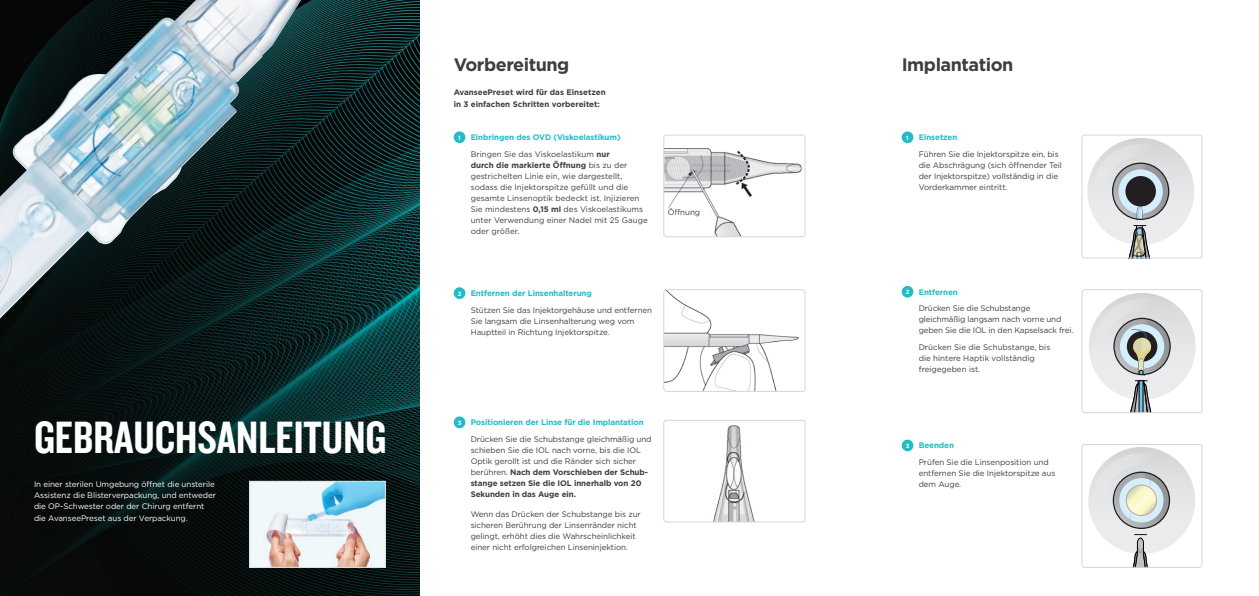
<style>
.page{position:relative;width:1259px;height:596px;background:#fff}
.page>*{position:absolute;margin:0;border:0;box-sizing:border-box;transform-origin:0 0}
.t1{font:47px "Knockout 49 Liteweight";color:#fff}
.t2{font:700 18px "Gotham";letter-spacing:-.025em;color:#3e3e3f}
.t3{font:8px/11px "Gotham";letter-spacing:-.01em;color:#3e3e3f}
.t4{font:8px/11px "Gotham";letter-spacing:-.01em;color:#fff}
.t5{font:700 8px "Gotham";letter-spacing:-.01em;color:#21bdc6}
.t6{font:700 8px/12px "Gotham";color:#3e3e3f}
.t7{font:700 6px "Gotham";color:#fff}
.s1{font-weight:700}
</style>
<div class="page">
<img style="left:0;top:0;width:420px;height:595px">
<img style="left:0;top:0;width:301px;height:318px">
<img style="left:251px;top:482px;width:133px;height:83px">
<div style="left:249px;top:480px;width:137px;height:87px;border:1px solid #d6e0e6"></div>
<div style="left:454px;top:131px;width:11px;height:12px;background:#21bdc6;border-radius:50%"></div>
<div style="left:454px;top:287px;width:11px;height:12px;background:#21bdc6;border-radius:50%"></div>
<div style="left:454px;top:416px;width:11px;height:12px;background:#21bdc6;border-radius:50%"></div>
<div style="left:901px;top:131px;width:12px;height:12px;background:#21bdc6;border-radius:50%"></div>
<div style="left:901px;top:286px;width:12px;height:11px;background:#21bdc6;border-radius:50%"></div>
<div style="left:901px;top:439px;width:12px;height:12px;background:#21bdc6;border-radius:50%"></div>
<div style="left:1088px;top:293px;width:107px;height:106px;background:linear-gradient(to bottom,#d5d6d8,#ededef);border-radius:53px"></div>
<svg style="left:1113px;top:317px;width:57px;height:58px"></svg>
<svg style="left:1114px;top:319px;width:55px;height:54px"></svg>
<div style="left:1120px;top:324px;width:44px;height:44px;background:#d4effb;border-radius:50%"></div>
<div style="left:1126px;top:331px;width:31px;height:30px;background:#231f20;border-radius:50%"></div>
<svg style="left:1093px;top:298px;width:61px;height:112px"></svg>
<div style="left:1081px;top:289px;width:121px;height:123px;border:1px solid #d5d6d8;border-radius:3px"></div>
<svg style="left:1088px;top:446px;width:107px;height:107px;background:#e3e4e5"></svg>
<svg style="left:1112px;top:471px;width:58px;height:57px"></svg>
<svg style="left:1114px;top:472px;width:54px;height:55px"></svg>
<div style="left:1119px;top:478px;width:44px;height:44px;background:#d4effb;border-radius:50%"></div>
<svg style="left:1128px;top:533px;width:24px;height:32px"></svg>
<svg style="left:1093px;top:452px;width:67px;height:67px"></svg>
<div style="left:1081px;top:444px;width:121px;height:123px;border:1px solid #d5d6d8;border-radius:3px"></div>
<img style="left:713px;top:425px;width:42px;height:95px">
<div style="left:663px;top:420px;width:142px;height:102px;border:1px solid #d5d6d8;border-radius:3px"></div>
<img style="left:665px;top:135px;width:140px;height:100px">
<div style="left:663px;top:135px;width:142px;height:102px;border:1px solid #d5d6d8;border-radius:3px"></div>
<img style="left:665px;top:291px;width:140px;height:100px">
<div style="left:663px;top:289px;width:142px;height:102px;border:1px solid #d5d6d8;border-radius:3px"></div>
<div style="left:1087px;top:138px;width:107px;height:107px;background:linear-gradient(to bottom,#d6d7d9,#f0f0f2);border-radius:53px"></div>
<svg style="left:1112px;top:162px;width:57px;height:58px"></svg>
<svg style="left:1113px;top:164px;width:55px;height:54px"></svg>
<svg style="left:1093px;top:144px;width:60px;height:42px;background:#d5d6d8"></svg>
<div style="left:1118px;top:169px;width:44px;height:45px;background:#d4effb;border-radius:50%"></div>
<div style="left:1125px;top:176px;width:31px;height:30px;background:#231f20;border-radius:50%"></div>
<svg style="left:1127px;top:206px;width:24px;height:50px"></svg>
<div style="left:1081px;top:135px;width:121px;height:123px;border:1px solid #d5d6d8;border-radius:3px"></div>
<p class="t1" style="left:34px;top:407px;width:354px">GEBRAUCHSANLEITUNG</p>
<p class="t4" style="left:34px;top:478px;width:183px">In einer sterilen Umgebung öffnet die unsterile Assistenz die Blisterverpackung, und entweder die OP-Schwester oder der Chirurg entfernt die AvanseePreset aus der Verpackung.</p>
<p class="t2" style="left:454px;top:53px;width:117px">Vorbereitung</p>
<p class="t6" style="left:454px;top:86px;width:153px">AvanseePreset wird für das Einsetzen in 3 einfachen Schritten vorbereitet:</p>
<p class="t7" style="left:458px;top:133px;width:4px">1</p>
<p class="t5" style="left:471px;top:132px;width:151px">Einbringen des OVD (Viskoelastikum)</p>
<p class="t3" style="left:471px;top:148px;width:179px">Bringen Sie das Viskoelastikum <span class="s1">nur<br>durch die markierte Öffnung</span> bis zu der gestrichelten Linie ein, wie dargestellt, sodass die Injektorspitze gefüllt und die gesamte Linsenoptik bedeckt ist. Injizieren Sie mindestens <span class="s1">0,15 ml</span> des Viskoelastikums unter Verwendung einer Nadel mit 25 Gauge oder größer.</p>
<p class="t3" style="left:668px;top:206px;width:34px">Öffnung</p>
<p class="t7" style="left:458px;top:289px;width:5px">2</p>
<p class="t5" style="left:471px;top:288px;width:123px">Entfernen der Linsenhalterung</p>
<p class="t3" style="left:471px;top:304px;width:183px">Stützen Sie das Injektorgehäuse und entfernen<br>Sie langsam die Linsenhalterung weg vom<br>Hauptteil in Richtung Injektorspitze.</p>
<p class="t7" style="left:458px;top:418px;width:5px">3</p>
<p class="t5" style="left:471px;top:417px;width:174px">Positionieren der Linse für die Implantation</p>
<p class="t3" style="left:471px;top:433px;width:182px">Drücken Sie die Schubstange gleichmäßig und schieben Sie die IOL nach vorne, bis die IOL Optik gerollt ist und die Ränder sich sicher berühren. <span class="s1">Nach dem Vorschieben der Schub&shy;stange setzen Sie die IOL innerhalb von 20<br>Sekunden in das Auge ein.</span></p>
<p class="t3" style="left:471px;top:508px;width:172px">Wenn das Drücken der Schubstange bis zur sicheren Berührung der Linsenränder nicht gelingt, erhöht dies die Wahrscheinlichkeit einer nicht erfolgreichen Linseninjektion.</p>
<p class="t2" style="left:901px;top:53px;width:113px">Implantation</p>
<p class="t7" style="left:906px;top:133px;width:4px">1</p>
<p class="t5" style="left:918px;top:132px;width:40px">Einsetzen</p>
<p class="t3" style="left:918px;top:148px;width:145px">Führen Sie die Injektorspitze ein, bis die Abschrägung (sich öffnender Teil der Injektorspitze) vollständig in die Vorderkammer eintritt.</p>
<p class="t7" style="left:905px;top:288px;width:5px">2</p>
<p class="t5" style="left:918px;top:286px;width:41px">Entfernen</p>
<p class="t3" style="left:918px;top:303px;width:156px">Drücken Sie die Schubstange gleichmäßig langsam nach vorne und geben Sie die IOL in den Kapselsack frei.</p>
<p class="t3" style="left:918px;top:341px;width:133px">Drücken Sie die Schubstange, bis die hintere Haptik vollständig freigegeben ist.</p>
<p class="t7" style="left:905px;top:441px;width:5px">3</p>
<p class="t5" style="left:918px;top:440px;width:37px">Beenden</p>
<p class="t3" style="left:918px;top:456px;width:138px">Prüfen Sie die Linsenposition und entfernen Sie die Injektorspitze aus dem Auge.</p>
</div>
